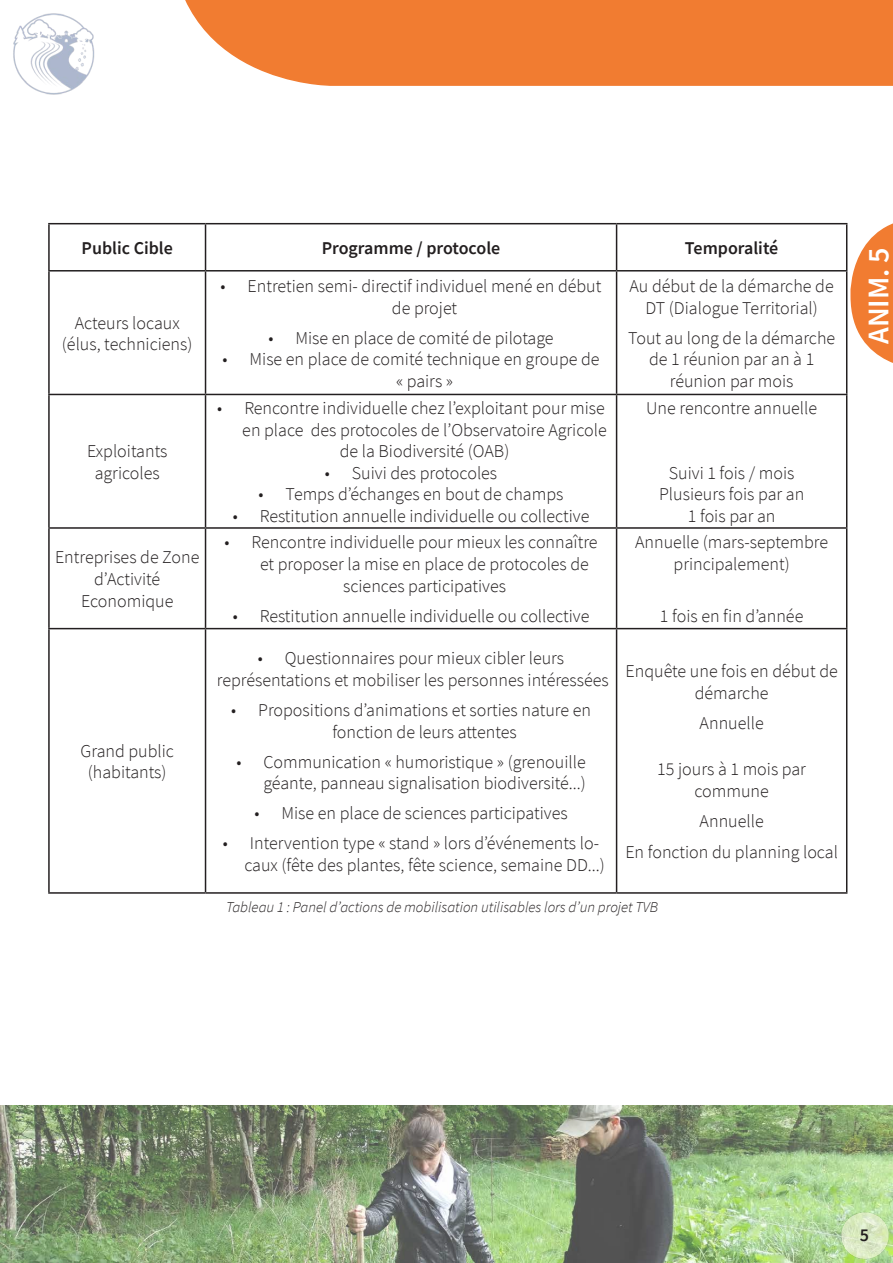
<style>
.page{position:relative;width:893px;height:1263px;background:#fff}
.page>*{position:absolute;margin:0;border:0;box-sizing:border-box;transform-origin:0 0}
.t1{font:600 30px "Source Sans Pro";color:#fff}
.t2{font:300 18px/21.6px "Source Sans Pro";color:#231f20}
.t3{font:600 18px "Source Sans Pro";color:#231f20}
.t4{font:italic 300 15px "Source Sans Pro";color:#231f20}
</style>
<div class="page">
<img style="left:0;top:1106px;width:893px;height:157px">
<img style="left:841px;top:1211px;width:48px;height:48px">
<img style="left:13px;top:13px;width:82px;height:82px">
<hr style="left:48px;top:223px;width:158px;height:1px;background:#231f20">
<hr style="left:48px;top:224px;width:2px;height:46px;background:#231f20">
<hr style="left:206px;top:223px;width:411px;height:1px;background:#231f20">
<hr style="left:205px;top:224px;width:1px;height:46px;background:#231f20">
<hr style="left:617px;top:223px;width:230px;height:1px;background:#231f20">
<hr style="left:616px;top:224px;width:1px;height:46px;background:#231f20">
<hr style="left:846px;top:224px;width:1px;height:46px;background:#231f20">
<hr style="left:48px;top:270px;width:158px;height:2px;background:#231f20">
<hr style="left:48px;top:272px;width:2px;height:122px;background:#231f20">
<hr style="left:206px;top:270px;width:411px;height:2px;background:#231f20">
<hr style="left:205px;top:272px;width:1px;height:122px;background:#231f20">
<hr style="left:617px;top:270px;width:230px;height:2px;background:#231f20">
<hr style="left:616px;top:272px;width:1px;height:122px;background:#231f20">
<hr style="left:846px;top:272px;width:1px;height:122px;background:#231f20">
<hr style="left:48px;top:394px;width:158px;height:1px;background:#231f20">
<hr style="left:48px;top:395px;width:2px;height:132px;background:#231f20">
<hr style="left:206px;top:394px;width:411px;height:1px;background:#231f20">
<hr style="left:205px;top:395px;width:1px;height:132px;background:#231f20">
<hr style="left:617px;top:394px;width:230px;height:1px;background:#231f20">
<hr style="left:616px;top:395px;width:1px;height:132px;background:#231f20">
<hr style="left:846px;top:395px;width:1px;height:132px;background:#231f20">
<hr style="left:48px;top:527px;width:158px;height:2px;background:#231f20">
<hr style="left:48px;top:529px;width:2px;height:99px;background:#231f20">
<hr style="left:206px;top:527px;width:411px;height:2px;background:#231f20">
<hr style="left:205px;top:529px;width:1px;height:99px;background:#231f20">
<hr style="left:617px;top:527px;width:230px;height:2px;background:#231f20">
<hr style="left:616px;top:529px;width:1px;height:99px;background:#231f20">
<hr style="left:846px;top:529px;width:1px;height:99px;background:#231f20">
<hr style="left:48px;top:628px;width:158px;height:1px;background:#231f20">
<hr style="left:48px;top:629px;width:2px;height:263px;background:#231f20">
<hr style="left:206px;top:628px;width:411px;height:1px;background:#231f20">
<hr style="left:205px;top:629px;width:1px;height:263px;background:#231f20">
<hr style="left:617px;top:628px;width:230px;height:1px;background:#231f20">
<hr style="left:616px;top:629px;width:1px;height:263px;background:#231f20">
<hr style="left:846px;top:629px;width:1px;height:263px;background:#231f20">
<hr style="left:48px;top:892px;width:158px;height:2px;background:#231f20">
<hr style="left:206px;top:892px;width:411px;height:2px;background:#231f20">
<hr style="left:617px;top:892px;width:230px;height:2px;background:#231f20">
<svg style="left:185px;top:0;width:708px;height:86px;background:#f1843d"></svg>
<svg style="left:850px;top:223px;width:43px;height:140px"></svg>
<p class="t3" style="left:82px;top:236px;width:93px">Public Cible</p>
<p class="t3" style="left:322px;top:236px;width:180px">Programme / protocole</p>
<p class="t3" style="left:685px;top:236px;width:95px">Temporalité</p>
<p class="t2" style="left:75px;top:312px;width:107px">Acteurs locaux</p>
<p class="t2" style="left:62px;top:333px;width:132px">(élus, techniciens)</p>
<p class="t2" style="left:87px;top:440px;width:82px">Exploitants</p>
<p class="t2" style="left:95px;top:462px;width:67px">agricoles</p>
<p class="t2" style="left:55px;top:547px;width:146px;text-align:center">Entreprises de Zone d’Activité</p>
<p class="t2" style="left:81px;top:590px;width:94px">Economique</p>
<p class="t2" style="left:80px;top:740px;width:95px">Grand public</p>
<p class="t2" style="left:88px;top:761px;width:80px">(habitants)</p>
<p class="t2" style="left:392px;top:275px;width:211px;text-indent:-171px">• Entretien semi- directif individuel mené en début de projet</p>
<p class="t2" style="left:268px;top:327px;width:287px">• Mise en place de comité de pilotage</p>
<p class="t2" style="left:396px;top:348px;width:205px;text-indent:-173px">• Mise en place de comité technique en groupe de « pairs »</p>
<p class="t2" style="left:217px;top:397px;width:389px">• Rencontre individuelle chez l’exploitant pour mise</p>
<p class="t2" style="left:242px;top:419px;width:366px">en place des protocoles de l’Observatoire Agricole</p>
<p class="t2" style="left:340px;top:440px;width:171px">de la Biodiversité (OAB)</p>
<p class="t2" style="left:325px;top:462px;width:174px">• Suivi des protocoles</p>
<p class="t2" style="left:259px;top:484px;width:306px">• Temps d’échanges en bout de champs</p>
<p class="t2" style="left:233px;top:505px;width:358px">• Restitution annuelle individuelle ou collective</p>
<p class="t2" style="left:225px;top:532px;width:375px">• Rencontre individuelle pour mieux les connaître</p>
<p class="t2" style="left:260px;top:553px;width:330px">et proposer la mise en place de protocoles de</p>
<p class="t2" style="left:343px;top:575px;width:164px">sciences participatives</p>
<p class="t2" style="left:233px;top:605px;width:358px">• Restitution annuelle individuelle ou collective</p>
<p class="t2" style="left:630px;top:275px;width:206px;text-align:center">Au début de la démarche de<br>DT (Dialogue Territorial)</p>
<p class="t2" style="left:628px;top:327px;width:209px;text-align:center">Tout au long de la démarche de 1 réunion par an à 1</p>
<p class="t2" style="left:670px;top:370px;width:125px">réunion par mois</p>
<p class="t2" style="left:646px;top:397px;width:172px">Une rencontre annuelle</p>
<p class="t2" style="left:669px;top:462px;width:127px">Suivi 1 fois / mois</p>
<p class="t2" style="left:659px;top:484px;width:147px">Plusieurs fois par an</p>
<p class="t2" style="left:688px;top:505px;width:89px">1 fois par an</p>
<p class="t2" style="left:635px;top:532px;width:194px">Annuelle (mars-septembre</p>
<p class="t2" style="left:673px;top:553px;width:118px">principalement)</p>
<p class="t2" style="left:660px;top:605px;width:145px">1 fois en fin d’année</p>
<p class="t2" style="left:258px;top:647px;width:308px">• Questionnaires pour mieux cibler leurs</p>
<p class="t2" style="left:217px;top:669px;width:393px">représentations et mobiliser les personnes intéressées</p>
<p class="t2" style="left:332px;top:699px;width:260px;text-indent:-101px">• Propositions d’animations et sorties nature en fonction de leurs attentes</p>
<p class="t2" style="left:236px;top:751px;width:351px;text-align:right">• Communication « humoristique » (grenouille géante, panneau signalisation biodiversité...)</p>
<p class="t2" style="left:254px;top:802px;width:315px">• Mise en place de sciences participatives</p>
<p class="t2" style="left:244px;top:832px;width:362px;text-indent:-21px">• Intervention type « stand » lors d’événements lo&shy;caux (fête des plantes, fête science, semaine DD...)</p>
<p class="t2" style="left:625px;top:660px;width:214px;text-align:center">Enquête une fois en début de démarche</p>
<p class="t2" style="left:700px;top:712px;width:66px">Annuelle</p>
<p class="t2" style="left:657px;top:758px;width:150px">15 jours à 1 mois par</p>
<p class="t2" style="left:694px;top:780px;width:76px">commune</p>
<p class="t2" style="left:700px;top:810px;width:66px">Annuelle</p>
<p class="t2" style="left:625px;top:841px;width:214px">En fonction du planning local</p>
<p class="t4" style="left:226px;top:897px;width:434px">Tableau 1 : Panel d’actions de mobilisation utilisables lors d’un projet TVB</p>
<p class="t1" style="left:859px;top:344px;width:98px;rotate:-90deg">ANIM. 5</p>
<p class="t3" style="left:860px;top:1223px;width:11px">5</p>
</div>
